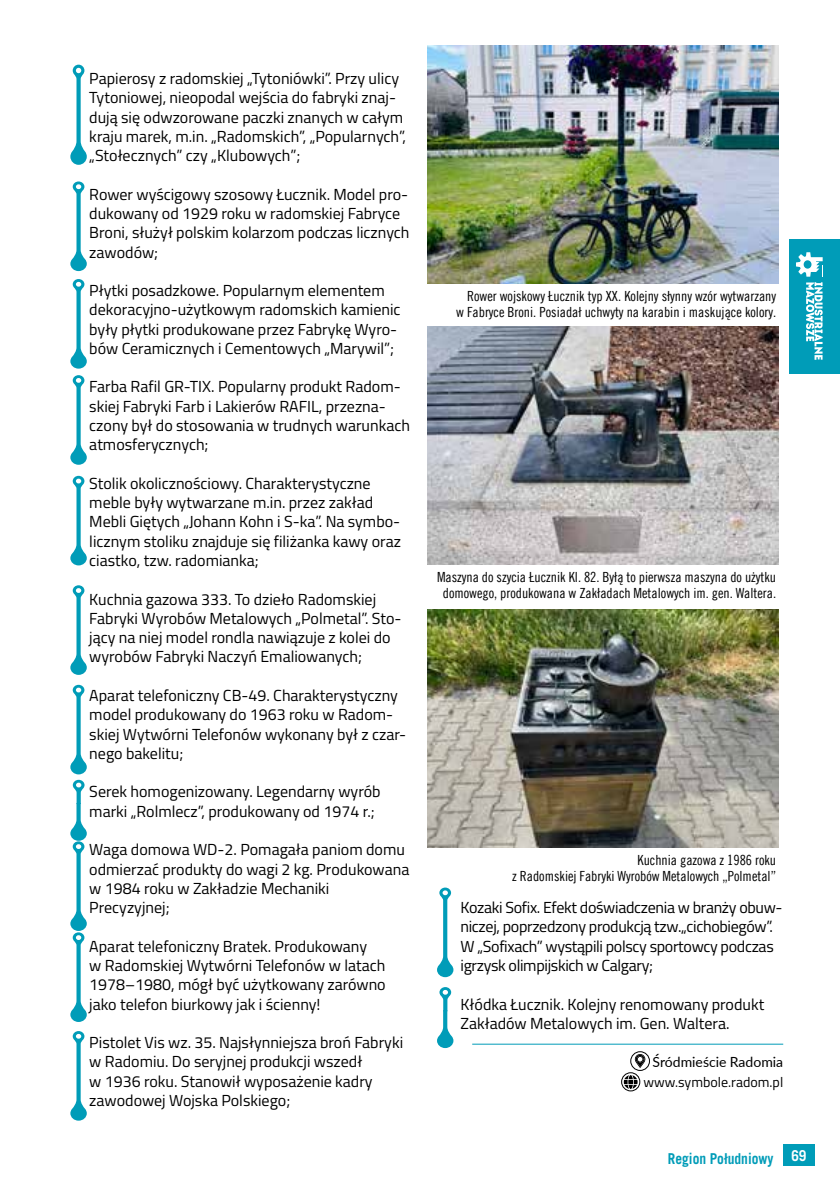
<style>
.page{position:relative;width:840px;height:1191px;background:#fff}
.page>*{position:absolute;margin:0;border:0;box-sizing:border-box;transform-origin:0 0}
.t1{font:16px/19.2px "Titillium";color:#000}
.t2{font:16px/19.2px "Titillium";letter-spacing:-.02em;color:#000}
.t3{font:700 15px "Trade Gothic LT Com";color:#009cb8;scale:.9 1}
.t4{font:14px/16px "Trade Gothic LT Com Cn 18";color:#000;text-align:right}
.t5{font:14px "Titillium";color:#000}
.t6{font:14px "Lato";color:#000}
</style>
<div class="page">
<div style="left:788px;top:239px;width:51px;height:134px;background:#009cb8"></div>
<div style="left:782px;top:1144px;width:32px;height:22px;background:#009cb8"></div>
<svg style="left:796px;top:252px;width:26px;height:108px"></svg>
<img style="left:427px;top:45px;width:351px;height:238px">
<img style="left:427px;top:326px;width:351px;height:238px">
<img style="left:427px;top:610px;width:351px;height:238px">
<svg style="left:70px;top:65px;width:17px;height:100px"></svg>
<svg style="left:70px;top:181px;width:17px;height:90px"></svg>
<svg style="left:70px;top:279px;width:17px;height:90px"></svg>
<svg style="left:70px;top:375px;width:17px;height:90px"></svg>
<svg style="left:70px;top:476px;width:17px;height:89px"></svg>
<svg style="left:70px;top:585px;width:17px;height:90px"></svg>
<svg style="left:70px;top:685px;width:17px;height:89px"></svg>
<svg style="left:437px;top:887px;width:16px;height:90px"></svg>
<svg style="left:70px;top:1031px;width:17px;height:89px"></svg>
<hr style="left:472px;top:1043px;width:310px;height:1px;background:#009cb8">
<div style="left:630px;top:1051px;width:19px;height:19px;border:1px solid #000;border-radius:50%"></div>
<svg style="left:634px;top:1054px;width:11px;height:14px"></svg>
<svg style="left:623px;top:1075px;width:14px;height:14px"></svg>
<div style="left:621px;top:1072px;width:18px;height:19px;border:1px solid #000;border-radius:50%"></div>
<svg style="left:70px;top:780px;width:17px;height:242px"></svg>
<svg style="left:437px;top:987px;width:16px;height:61px"></svg>
<p class="t1" style="left:89px;top:68px;width:318px">Papierosy z radomskiej „Tytoniówki”. Przy ulicy Tytoniowej, nieopodal wejścia do fabryki znaj&shy;dują się odwzorowane paczki znanych w całym kraju marek, m.in. „Radomskich”, „Popularnych”, „Stołecznych” czy „Klubowych”;</p>
<p class="t1" style="left:89px;top:184px;width:321px">Rower wyścigowy szosowy Łucznik. Model pro&shy;dukowany od 1929 roku w radomskiej Fabryce Broni, służył polskim kolarzom podczas licznych zawodów;</p>
<p class="t1" style="left:89px;top:280px;width:312px">Płytki posadzkowe. Popularnym elementem dekoracyjno-użytkowym radomskich kamienic były płytki produkowane przez Fabrykę Wyro&shy;bów Ceramicznych i Cementowych „Marywil”;</p>
<p class="t1" style="left:89px;top:376px;width:322px">Farba Rafil GR-TIX. Popularny produkt Radom&shy;skiej Fabryki Farb i Lakierów RAFIL, przezna&shy;czony był do stosowania w trudnych warunkach atmosferycznych;</p>
<p class="t1" style="left:89px;top:473px;width:313px">Stolik okolicznościowy. Charakterystyczne meble były wytwarzane m.in. przez zakład Mebli Giętych „Johann Kohn i S-ka”. Na symbo&shy;licznym stoliku znajduje się filiżanka kawy oraz ciastko, tzw. radomianka;</p>
<p class="t1" style="left:89px;top:588px;width:313px">Kuchnia gazowa 333. To dzieło Radomskiej Fabryki Wyrobów Metalowych „Polmetal”. Sto&shy;jący na niej model rondla nawiązuje z kolei do wyrobów Fabryki Naczyń Emaliowanych;</p>
<p class="t1" style="left:89px;top:685px;width:318px">Aparat telefoniczny CB-49. Charakterystyczny model produkowany do 1963 roku w Radom&shy;skiej Wytwórni Telefonów wykonany był z czar&shy;nego bakelitu;</p>
<p class="t1" style="left:89px;top:781px;width:292px">Serek homogenizowany. Legendarny wyrób marki „Rolmlecz”, produkowany od 1974 r.;</p>
<p class="t1" style="left:89px;top:839px;width:321px">Waga domowa WD-2. Pomagała paniom domu odmierzać produkty do wagi 2 kg. Produkowana w 1984 roku w Zakładzie Mechaniki<br>Precyzyjnej;</p>
<p class="t1" style="left:89px;top:935px;width:298px">Aparat telefoniczny Bratek. Produkowany<br>w Radomskiej Wytwórni Telefonów w latach 1978–1980, mógł być użytkowany zarówno jako telefon biurkowy jak i ścienny!</p>
<p class="t1" style="left:89px;top:1032px;width:315px">Pistolet Vis wz. 35. Najsłynniejsza broń Fabryki w Radomiu. Do seryjnej produkcji wszedł<br>w 1936 roku. Stanowił wyposażenie kadry zawodowej Wojska Polskiego;</p>
<p class="t4" style="left:456px;top:288px;width:321px">Rower wojskowy Łucznik typ XX. Kolejny słynny wzór wytwarzany w Fabryce Broni. Posiadał uchwyty na karabin i maskujące kolory.</p>
<p class="t4" style="left:437px;top:568px;width:340px;text-align:center">Maszyna do szycia Łucznik Kl. 82. Byłą to pierwsza maszyna do użytku domowego, produkowana w Zakładach Metalowych im. gen. Waltera.</p>
<p class="t4" style="left:512px;top:852px;width:265px">Kuchnia gazowa z 1986 roku<br>z Radomskiej Fabryki Wyrobów Metalowych „Polmetal”</p>
<p class="t2" style="left:460px;top:897px;width:323px">Kozaki Sofix. Efekt doświadczenia w branży obuw&shy;niczej, poprzedzony produkcją tzw.„cichobiegów”.<br>W „Sofixach” wystąpili polscy sportowcy podczas igrzysk olimpijskich w Calgary;</p>
<p class="t1" style="left:460px;top:993px;width:305px">Kłódka Łucznik. Kolejny renomowany produkt<br>Zakładów Metalowych im. Gen. Waltera.</p>
<p class="t6" style="left:652px;top:1052px;width:132px">Śródmieście Radomia</p>
<p class="t5" style="left:643px;top:1071px;width:141px">www.symbole.radom.pl</p>
<p class="t3" style="left:667px;top:1149px;width:155px">Region Południowy <sup>69</sup></p>
</div>
